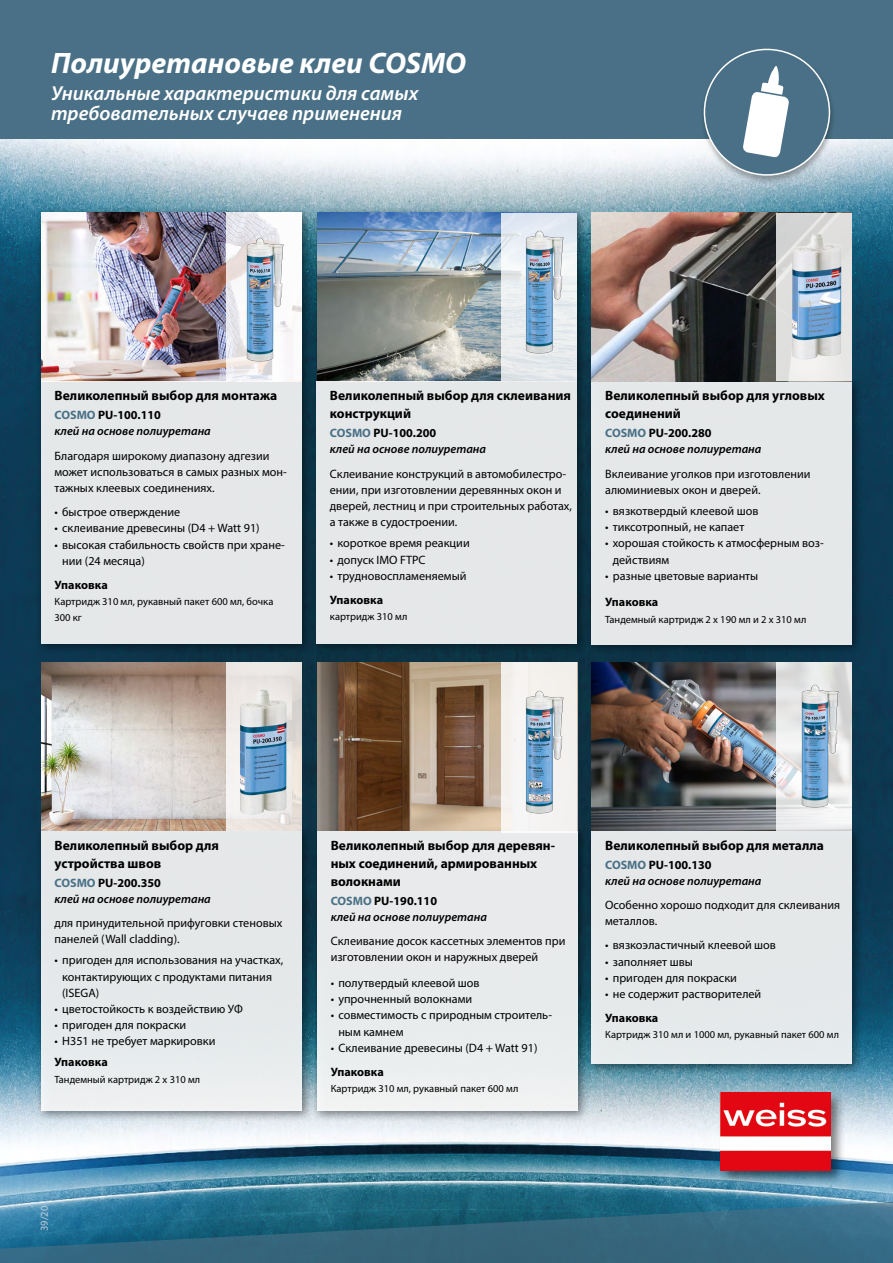
<style>
.page{position:relative;width:893px;height:1263px;background:#fff}
.page>*{position:absolute;margin:0;border:0;box-sizing:border-box;transform-origin:0 0}
.t1{font:italic 700 29.7px "Myriad Pro";color:#fff}
.t2{font:italic 600 20.25px/19.5px "Myriad Pro";color:#fff}
.t3{font:700 13.5px/18px "Myriad Pro";color:#000}
.t4{font:12.15px/16.2px "Myriad Pro";color:#000}
.t5{font:italic 600 12.15px/16.2px "Myriad Pro";color:#000}
.t6{font:700 12.15px "Myriad Pro";color:#000}
.t7{font:10.5px/16.2px "Myriad Pro";color:#000}
.t8{font:10.5px "Myriad Pro";color:#c4ced8}
.s1{font-weight:700;font-style:normal;color:#497086}
.s2{font-weight:700;font-style:normal}
</style>
<div class="page">
<img style="left:0;top:138px;width:893px;height:1044px">
<div style="left:0;top:0;width:893px;height:138px;background:#497086"></div>
<div style="left:718px;top:1089px;width:127px;height:96px;background:#000;opacity:.5"></div>
<img style="left:721px;top:1093px;width:109px;height:77px">
<svg style="left:0;top:1182px;width:893px;height:81px;background:#35718a"></svg>
<div style="left:699px;top:48px;width:137px;height:137px;background:#000;opacity:.3"></div>
<div style="left:704px;top:49px;width:125px;height:126px;background:#497086;border-radius:50%"></div>
<svg style="left:743px;top:66px;width:46px;height:92px"></svg>
<div style="left:35px;top:207px;width:278px;height:447px;background:#000;opacity:.5"></div>
<img style="left:41px;top:213px;width:185px;height:168px">
<div style="left:41px;top:381px;width:260px;height:262px;background:#e5e7e9"></div>
<div style="left:310px;top:207px;width:278px;height:447px;background:#000;opacity:.5"></div>
<img style="left:317px;top:213px;width:184px;height:168px">
<div style="left:316px;top:381px;width:261px;height:262px;background:#e5e7e8"></div>
<div style="left:311px;top:824px;width:278px;height:298px;background:#000;opacity:.5"></div>
<div style="left:317px;top:830px;width:260px;height:281px;background:#e8ebec"></div>
<img style="left:317px;top:662px;width:184px;height:168px">
<div style="left:586px;top:375px;width:277px;height:280px;background:#000;opacity:.5"></div>
<div style="left:592px;top:381px;width:260px;height:263px;background:#e5e7e9"></div>
<img style="left:592px;top:213px;width:185px;height:168px">
<svg style="left:226px;top:213px;width:75px;height:168px;fill:#f8f5f7"></svg>
<img style="left:241px;top:237px;width:46px;height:126px">
<svg style="left:250px;top:265px;width:20px;height:8px"></svg>
<svg style="left:501px;top:213px;width:76px;height:168px;fill:#e7ebf0"></svg>
<img style="left:521px;top:230px;width:45px;height:126px">
<svg style="left:529px;top:259px;width:21px;height:15px"></svg>
<svg style="left:777px;top:213px;width:75px;height:168px;background:#e1e1df"></svg>
<img style="left:790px;top:233px;width:52px;height:127px">
<div style="left:501px;top:662px;width:76px;height:170px;background:#f4f1ef"></div>
<img style="left:526px;top:690px;width:38px;height:124px">
<svg style="left:530px;top:718px;width:20px;height:8px"></svg>
<div style="left:35px;top:824px;width:278px;height:298px;background:#000;opacity:.5"></div>
<div style="left:41px;top:830px;width:260px;height:281px;background:#e5e8e9"></div>
<img style="left:41px;top:662px;width:185px;height:168px">
<svg style="left:226px;top:662px;width:75px;height:168px;background:#eae5e2"></svg>
<img style="left:238px;top:689px;width:52px;height:126px">
<div style="left:586px;top:824px;width:277px;height:251px;background:#000;opacity:.5"></div>
<div style="left:592px;top:830px;width:260px;height:234px;background:#e5e8e9"></div>
<img style="left:592px;top:662px;width:185px;height:168px">
<svg style="left:777px;top:662px;width:75px;height:168px"></svg>
<img style="left:796px;top:683px;width:46px;height:126px">
<svg style="left:805px;top:712px;width:20px;height:8px"></svg>
<h1 class="t1" style="left:51px;top:44px;width:417px">Полиуретановые клеи COSMO</h1>
<h2 class="t2" style="left:51px;top:83px;width:369px">Уникальные характеристики для самых требовательных случаев применения</h2>
<p class="t3" style="left:55px;top:386px;width:224px">Великолепный выбор для монтажа</p>
<p class="t5" style="left:55px;top:407px;width:158px"><span class="s1">COSMO</span> <span class="s2">PU-100.110<br></span>клей на основе полиуретана</p>
<p class="t4" style="left:55px;top:447px;width:234px">Благодаря широкому диапазону адгезии может использоваться в самых разных мон&shy;тажных клеевых соединениях.</p>
<p class="t4" style="left:55px;top:504px;width:127px">• быстрое отверждение</p>
<p class="t4" style="left:55px;top:520px;width:207px">• склеивание древесины (D4 + Watt 91)</p>
<p class="t4" style="left:62px;top:536px;width:224px;text-indent:-8px">• высокая стабильность свойств при хране&shy;нии (24 месяца)</p>
<p class="t6" style="left:55px;top:577px;width:55px">Упаковка</p>
<p class="t7" style="left:55px;top:593px;width:220px">Картридж 310 мл, рукавный пакет 600 мл, бочка<br>300 кг</p>
<p class="t3" style="left:330px;top:386px;width:243px">Великолепный выбор для склеивания конструкций</p>
<p class="t5" style="left:330px;top:425px;width:158px"><span class="s1">COSMO</span> <span class="s2">PU-100.200<br></span>клей на основе полиуретана</p>
<p class="t4" style="left:330px;top:465px;width:244px">Склеивание конструкций в автомобилестро&shy;ении, при изготовлении деревянных окон и дверей, лестниц и при строительных работах, а также в судостроении.</p>
<p class="t4" style="left:330px;top:535px;width:141px">• короткое время реакции</p>
<p class="t4" style="left:330px;top:551px;width:97px">• допуск IMO FTPC</p>
<p class="t4" style="left:330px;top:567px;width:138px">• трудновоспламеняемый</p>
<p class="t6" style="left:330px;top:592px;width:55px">Упаковка</p>
<p class="t7" style="left:330px;top:608px;width:79px">картридж 310 мл</p>
<p class="t3" style="left:605px;top:386px;width:221px">Великолепный выбор для угловых соединений</p>
<p class="t5" style="left:605px;top:425px;width:158px"><span class="s1">COSMO</span> <span class="s2">PU-200.280<br></span>клей на основе полиуретана</p>
<p class="t4" style="left:605px;top:465px;width:207px">Вклеивание уголков при изготовлении алюминиевых окон и дверей.</p>
<p class="t4" style="left:605px;top:503px;width:155px">• вязкотвердый клеевой шов</p>
<p class="t4" style="left:605px;top:519px;width:141px">• тиксотропный, не капает</p>
<p class="t4" style="left:613px;top:535px;width:213px;text-indent:-8px">• хорошая стойкость к атмосферным воз&shy;действиям</p>
<p class="t4" style="left:605px;top:567px;width:155px">• разные цветовые варианты</p>
<p class="t6" style="left:605px;top:594px;width:55px">Упаковка</p>
<p class="t7" style="left:605px;top:611px;width:203px">Тандемный картридж 2 x 190 мл и 2 x 310 мл</p>
<p class="t3" style="left:55px;top:836px;width:166px">Великолепный выбор для устройства швов</p>
<p class="t5" style="left:55px;top:874px;width:158px"><span class="s1">COSMO</span> <span class="s2">PU-200.350<br></span>клей на основе полиуретана</p>
<p class="t4" style="left:55px;top:914px;width:229px">для принудительной прифуговки стеновых панелей (Wall cladding).</p>
<p class="t4" style="left:62px;top:952px;width:223px;text-indent:-8px">• пригоден для использования на участках, контактирующих с продуктами питания (ISEGA)</p>
<p class="t4" style="left:55px;top:1001px;width:190px">• цветостойкость к воздействию УФ</p>
<p class="t4" style="left:55px;top:1017px;width:133px">• пригоден для покраски</p>
<p class="t4" style="left:55px;top:1033px;width:162px">• H351 не требует маркировки</p>
<p class="t6" style="left:55px;top:1054px;width:55px">Упаковка</p>
<p class="t7" style="left:55px;top:1071px;width:147px">Тандемный картридж 2 x 310 мл</p>
<p class="t8" style="left:38px;top:1231px;width:27px;rotate:-90deg">39/20</p>
<p class="t3" style="left:331px;top:836px;width:226px">Великолепный выбор для деревян&shy;ных соединений, армированных волокнами</p>
<p class="t5" style="left:331px;top:892px;width:158px"><span class="s1">COSMO</span> <span class="s2">PU-190.110<br></span>клей на основе полиуретана</p>
<p class="t4" style="left:331px;top:933px;width:236px">Склеивание досок кассетных элементов при изготовлении окон и наружных дверей</p>
<p class="t4" style="left:331px;top:974px;width:151px">• полутвердый клеевой шов</p>
<p class="t4" style="left:331px;top:991px;width:143px">• упрочненный волокнами</p>
<p class="t4" style="left:338px;top:1007px;width:215px;text-indent:-8px">• совместимость с природным строитель&shy;ным камнем</p>
<p class="t4" style="left:331px;top:1039px;width:208px">• Склеивание древесины (D4 + Watt 91)</p>
<p class="t6" style="left:331px;top:1064px;width:55px">Упаковка</p>
<p class="t7" style="left:331px;top:1080px;width:189px">Картридж 310 мл, рукавный пакет 600 мл</p>
<p class="t3" style="left:605px;top:836px;width:220px">Великолепный выбор для металла</p>
<p class="t5" style="left:605px;top:856px;width:158px"><span class="s1">COSMO</span> <span class="s2">PU-100.130<br></span>клей на основе полиуретана</p>
<p class="t4" style="left:605px;top:897px;width:237px">Особенно хорошо подходит для склеивания металлов.</p>
<p class="t4" style="left:605px;top:937px;width:172px">• вязкоэластичный клеевой шов</p>
<p class="t4" style="left:605px;top:953px;width:89px">• заполняет швы</p>
<p class="t4" style="left:605px;top:969px;width:133px">• пригоден для покраски</p>
<p class="t4" style="left:605px;top:986px;width:158px">• не содержит растворителей</p>
<p class="t6" style="left:605px;top:1010px;width:55px">Упаковка</p>
<p class="t7" style="left:605px;top:1026px;width:235px">Картридж 310 мл и 1000 мл, рукавный пакет 600 мл</p>
</div>
